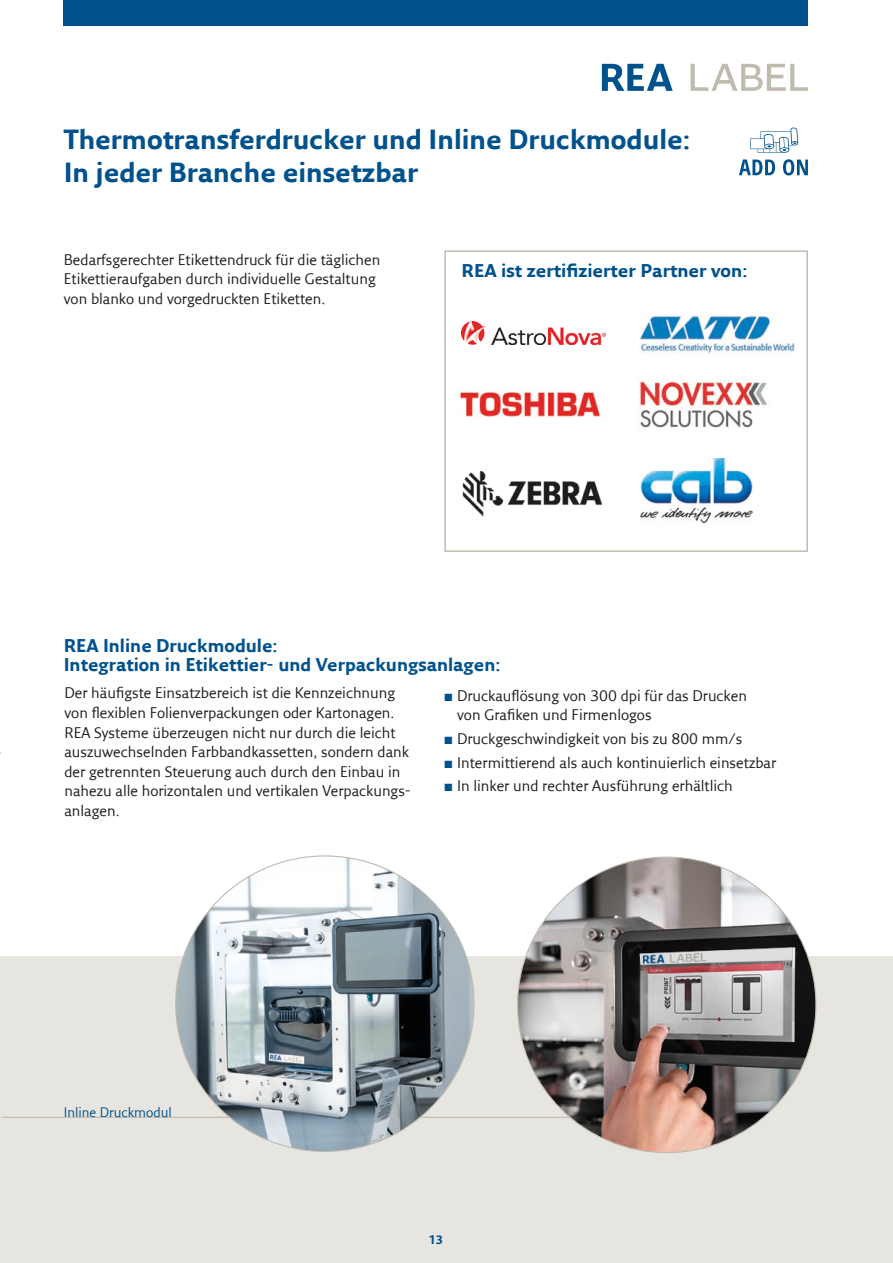
<style>
.page{position:relative;width:893px;height:1263px;background:#fff}
.page>*{position:absolute;margin:0;border:0;box-sizing:border-box;transform-origin:0 0}
.t1{font:700 27px/33px "Fresco Sans LF";color:#00528d}
.t2{font:700 18px/19.5px "Fresco Sans LF";color:#00528d}
.t3{font:15px/19.5px "Fresco Sans LF";color:#1d1d1b}
.t4{font:13.5px "Fresco Sans LF";color:#00528d}
.t5{font:700 12px "Fresco Sans LF";color:#00528d}
.s1{color:#00528d}
</style>
<div class="page">
<div style="left:0;top:957px;width:893px;height:306px;background:#e7e5df"></div>
<img style="left:639px;top:381px;width:128px;height:47px">
<img style="left:641px;top:458px;width:112px;height:65px">
<img style="left:460px;top:391px;width:141px;height:26px">
<img style="left:639px;top:315px;width:155px;height:38px">
<img style="left:462px;top:321px;width:143px;height:24px">
<hr style="left:1px;top:1117px;width:659px;height:1px;background:#c0bbaf">
<img style="left:176px;top:857px;width:298px;height:294px">
<img style="left:518px;top:858px;width:298px;height:294px">
<div style="left:64px;top:0;width:744px;height:26px;background:#00528d"></div>
<svg style="left:602px;top:64px;width:70px;height:27px"></svg>
<svg style="left:691px;top:64px;width:117px;height:27px"></svg>
<div style="left:444px;top:250px;width:364px;height:302px;border:2px solid #c0bbaf"></div>
<svg style="left:739px;top:159px;width:36px;height:16px"></svg>
<svg style="left:783px;top:159px;width:25px;height:16px"></svg>
<svg style="left:750px;top:128px;width:48px;height:25px"></svg>
<img style="left:462px;top:470px;width:141px;height:47px">
<h1 class="t1" style="left:64px;top:122px;width:628px">Thermotransferdrucker und Inline Druckmodule:<br>In jeder Branche einsetzbar</h1>
<p class="t3" style="left:64px;top:249px;width:318px">Bedarfsgerechter Etikettendruck für die täglichen<br>Etikettieraufgaben durch individuelle Gestaltung von blanko und vorgedruckten Etiketten.</p>
<p class="t2" style="left:462px;top:260px;width:287px">REA ist zertifizierter Partner von:</p>
<p class="t2" style="left:64px;top:635px;width:438px">REA Inline Druckmodule:<br>Integration in Etikettier- und Verpackungsanlagen:</p>
<p class="t3" style="left:64px;top:683px;width:348px">Der häufigste Einsatzbereich ist die Kennzeichnung von flexiblen Folienverpackungen oder Kartonagen.<br>REA Systeme überzeugen nicht nur durch die leicht auszuwechselnden Farbbandkassetten, sondern dank der getrennten Steuerung auch durch den Einbau in nahezu alle horizontalen und vertikalen Verpackungs&shy;anlagen.</p>
<p class="t3" style="left:457px;top:685px;width:291px;text-indent:-13px"><span class="s1">■</span> Druckauflösung von 300 dpi für das Drucken von Grafiken und Firmenlogos</p>
<p class="t3" style="left:444px;top:728px;width:300px"><span class="s1">■</span> Druckgeschwindigkeit von bis zu 800 mm/s</p>
<p class="t3" style="left:444px;top:752px;width:333px"><span class="s1">■</span> Intermittierend als auch kontinuierlich einsetzbar</p>
<p class="t3" style="left:444px;top:776px;width:290px"><span class="s1">■</span> In linker und rechter Ausführung erhältlich</p>
<p class="t4" style="left:64px;top:1104px;width:110px">Inline Druckmodul</p>
<p class="t5" style="left:429px;top:1233px;width:16px">13</p>
</div>
